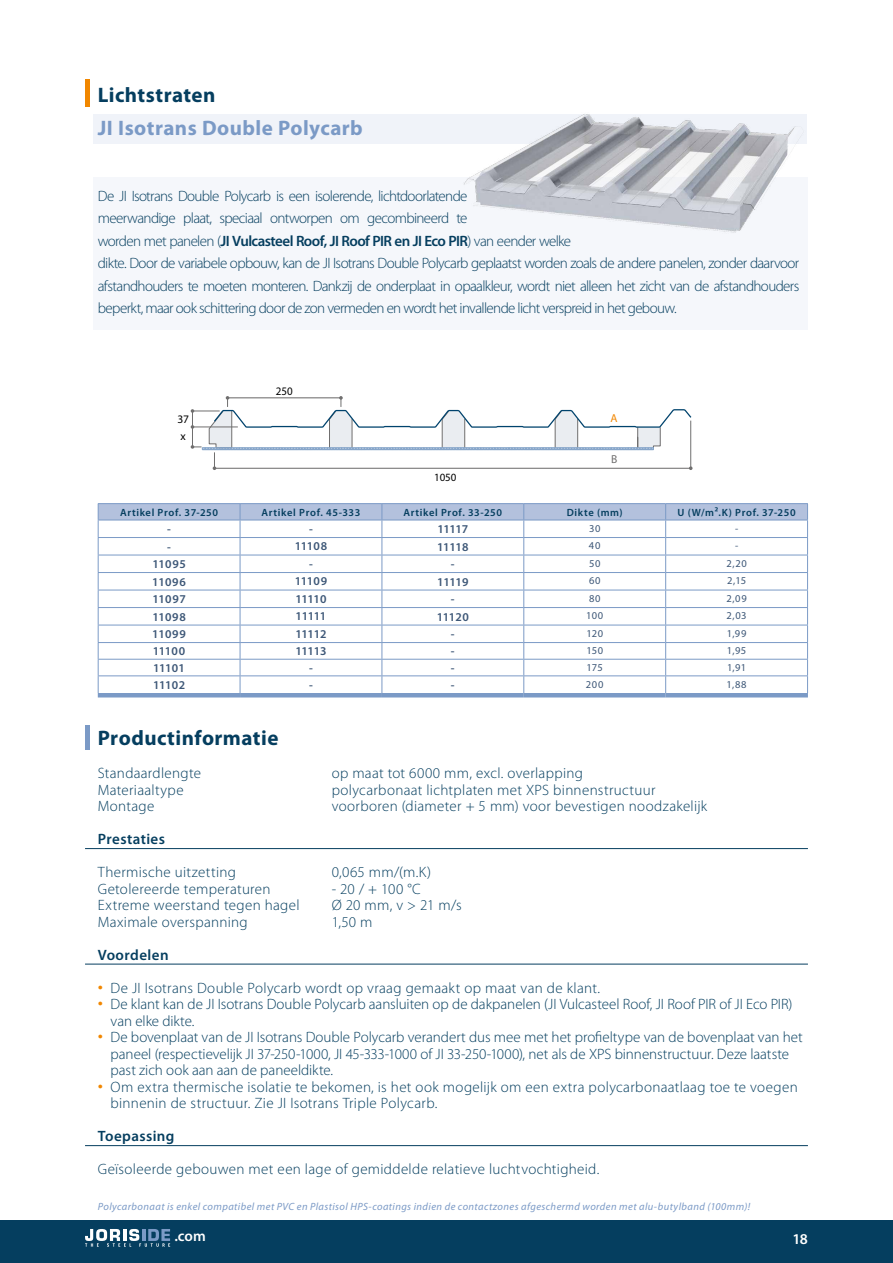
<style>
.page{position:relative;width:893px;height:1263px;background:#fff}
.page>*{position:absolute;margin:0;border:0;box-sizing:border-box;transform-origin:0 0}
.t1{font:700 21px "Myriad Pro";letter-spacing:.02em;color:#053e5f}
.t2{font:700 21px "Myriad Pro";letter-spacing:.02em;color:#7b9ac6}
.t3{font:300 15px/22.5px "Myriad Pro";letter-spacing:-.04em;color:#053e5f}
.t4{font:300 15px/16.5px "Myriad Pro";color:#053e5f}
.t5{font:300 15px "Myriad Pro";letter-spacing:.02em;color:#053e5f}
.t6{font:300 15px/16.5px "Myriad Pro";letter-spacing:.025em;color:#053e5f}
.t7{font:600 15px "Myriad Pro";letter-spacing:.025em;color:#053e5f}
.t8{font:600 15px "Myriad Pro";color:#fff}
.t9{font:600 12px "Myriad Pro";letter-spacing:-.03em;color:#3d5777}
.t10{font:11.55px/17.7px "Myriad Pro";color:#000}
.t11{font:11.55px "Myriad Pro";color:#000;scale:.95 1}
.t12{font:11.55px "Myriad Pro";color:#f18601}
.t13{font:11.55px "Myriad Pro";color:#706f6f}
.t14{font:11.1px "Myriad Pro";color:#000}
.t15{font:italic 10.5px "Myriad Pro";letter-spacing:.04em;color:#7b9ac6}
.t16{font:600 10.5px "Myriad Pro";letter-spacing:.06em;color:#053e5f}
.t17{font:10.5px "Myriad Pro";letter-spacing:.05em;color:#3d5777}
.s1{font-weight:600}
.s2{font-size:21px;color:#f18700}
</style>
<div class="page">
<hr style="left:85px;top:79px;width:4px;height:28px;background:#f18700">
<div style="left:94px;top:115px;width:713px;height:29px;background:#f0f3f9"></div>
<div style="left:94px;top:177px;width:714px;height:153px;background:#f5f7fb"></div>
<hr style="left:98px;top:693px;width:142px;height:4px;background:#7b9ac6">
<hr style="left:240px;top:693px;width:142px;height:4px;background:#7b9ac6">
<hr style="left:382px;top:693px;width:142px;height:4px;background:#7b9ac6">
<hr style="left:524px;top:693px;width:142px;height:4px;background:#7b9ac6">
<hr style="left:666px;top:693px;width:142px;height:4px;background:#7b9ac6">
<hr style="left:382px;top:503px;width:142px;height:1px;background:#7b9ac6">
<hr style="left:524px;top:503px;width:142px;height:1px;background:#7b9ac6">
<hr style="left:666px;top:503px;width:142px;height:1px;background:#7b9ac6">
<hr style="left:98px;top:503px;width:142px;height:1px;background:#7b9ac6">
<hr style="left:240px;top:503px;width:142px;height:1px;background:#7b9ac6">
<svg style="left:98px;top:504px;width:710px;height:189px"></svg>
<hr style="left:98px;top:520px;width:142px;height:1px;background:#7b9ac6">
<hr style="left:240px;top:520px;width:142px;height:1px;background:#7b9ac6">
<hr style="left:98px;top:537px;width:142px;height:1px;background:#7b9ac6">
<hr style="left:240px;top:537px;width:142px;height:1px;background:#7b9ac6">
<hr style="left:524px;top:537px;width:142px;height:1px;background:#7b9ac6">
<hr style="left:666px;top:537px;width:142px;height:1px;background:#7b9ac6">
<hr style="left:98px;top:555px;width:142px;height:1px;background:#7b9ac6">
<hr style="left:240px;top:555px;width:142px;height:1px;background:#7b9ac6">
<hr style="left:524px;top:555px;width:142px;height:1px;background:#7b9ac6">
<hr style="left:666px;top:555px;width:142px;height:1px;background:#7b9ac6">
<hr style="left:98px;top:572px;width:142px;height:1px;background:#7b9ac6">
<hr style="left:240px;top:572px;width:142px;height:1px;background:#7b9ac6">
<hr style="left:524px;top:572px;width:142px;height:1px;background:#7b9ac6">
<hr style="left:666px;top:572px;width:142px;height:1px;background:#7b9ac6">
<hr style="left:85px;top:725px;width:4px;height:24px;background:#7b9ac6">
<hr style="left:85px;top:848px;width:723px;height:1px;background:#053e5f">
<hr style="left:85px;top:964px;width:723px;height:1px;background:#053e5f">
<hr style="left:85px;top:1145px;width:723px;height:1px;background:#053e5f">
<svg style="left:191px;top:396px;width:502px;height:74px"></svg>
<img style="left:457px;top:114px;width:350px;height:119px">
<div style="left:0;top:1220px;width:893px;height:43px;background:#053e5f"></div>
<svg style="left:85px;top:1229px;width:85px;height:18px"></svg>
<h1 class="t1" style="left:98px;top:81px;width:119px">Lichtstraten</h1>
<h1 class="t2" style="left:98px;top:114px;width:266px">JI Isotrans Double Polycarb</h1>
<p class="t3" style="left:98px;top:184px;width:703px">De JI Isotrans Double Polycarb is een isolerende, lichtdoorlatende<br>meerwandige plaat, speciaal ontworpen om gecombineerd te<br>worden met panelen (<span class="s1">JI Vulcasteel Roof, JI Roof PIR en JI Eco PIR</span>) van eender welke<br>dikte. Door de variabele opbouw, kan de JI Isotrans Double Polycarb geplaatst worden zoals de andere panelen, zonder daarvoor afstandhouders te moeten monteren. Dankzij de onderplaat in opaalkleur, wordt niet alleen het zicht van de afstandhouders beperkt, maar ook schittering door de zon vermeden en wordt het invallende licht verspreid in het gebouw.</p>
<p class="t10" style="left:177px;top:410px;width:13px">37 x</p>
<p class="t11" style="left:276px;top:384px;width:19px">250</p>
<p class="t14" style="left:434px;top:470px;width:24px">1050</p>
<p class="t12" style="left:611px;top:411px;width:9px">A</p>
<p class="t13" style="left:611px;top:452px;width:8px">B</p>
<p class="t16" style="left:120px;top:505px;width:100px">Artikel Prof. 37-250</p>
<p class="t16" style="left:262px;top:505px;width:100px">Artikel Prof. 45-333</p>
<p class="t16" style="left:404px;top:505px;width:100px">Artikel Prof. 33-250</p>
<p class="t16" style="left:567px;top:505px;width:58px">Dikte (mm)</p>
<p class="t16" style="left:677px;top:505px;width:120px">U (W/m2.K) Prof. 37-250</p>
<p class="t9" style="left:167px;top:522px;width:5px">-</p>
<p class="t9" style="left:309px;top:521px;width:5px">-</p>
<p class="t9" style="left:437px;top:522px;width:32px">11117</p>
<p class="t17" style="left:589px;top:522px;width:13px">30</p>
<p class="t17" style="left:735px;top:522px;width:5px">-</p>
<p class="t9" style="left:167px;top:539px;width:5px">-</p>
<p class="t9" style="left:295px;top:539px;width:34px">11108</p>
<p class="t9" style="left:437px;top:539px;width:33px">11118</p>
<p class="t17" style="left:589px;top:539px;width:13px">40</p>
<p class="t17" style="left:735px;top:539px;width:5px">-</p>
<p class="t9" style="left:152px;top:557px;width:35px">11095</p>
<p class="t9" style="left:309px;top:556px;width:5px">-</p>
<p class="t9" style="left:451px;top:557px;width:5px">-</p>
<p class="t17" style="left:589px;top:557px;width:13px">50</p>
<p class="t17" style="left:726px;top:557px;width:22px">2,20</p>
<p class="t9" style="left:152px;top:574px;width:35px">11096</p>
<p class="t9" style="left:295px;top:574px;width:34px">11109</p>
<p class="t9" style="left:437px;top:574px;width:33px">11119</p>
<p class="t17" style="left:589px;top:574px;width:13px">60</p>
<p class="t17" style="left:727px;top:574px;width:20px">2,15</p>
<p class="t9" style="left:152px;top:592px;width:35px">11097</p>
<p class="t9" style="left:295px;top:591px;width:33px">11110</p>
<p class="t9" style="left:451px;top:592px;width:5px">-</p>
<p class="t17" style="left:589px;top:592px;width:13px">80</p>
<p class="t17" style="left:726px;top:592px;width:22px">2,09</p>
<p class="t9" style="left:152px;top:609px;width:35px">11098</p>
<p class="t9" style="left:296px;top:609px;width:32px">11111</p>
<p class="t9" style="left:437px;top:609px;width:34px">11120</p>
<p class="t17" style="left:586px;top:609px;width:19px">100</p>
<p class="t17" style="left:726px;top:609px;width:22px">2,03</p>
<p class="t9" style="left:152px;top:627px;width:35px">11099</p>
<p class="t9" style="left:295px;top:626px;width:33px">11112</p>
<p class="t9" style="left:451px;top:627px;width:5px">-</p>
<p class="t17" style="left:586px;top:627px;width:18px">120</p>
<p class="t17" style="left:727px;top:627px;width:21px">1,99</p>
<p class="t9" style="left:153px;top:644px;width:34px">11100</p>
<p class="t9" style="left:295px;top:644px;width:33px">11113</p>
<p class="t9" style="left:451px;top:644px;width:5px">-</p>
<p class="t17" style="left:586px;top:644px;width:18px">150</p>
<p class="t17" style="left:727px;top:644px;width:21px">1,95</p>
<p class="t9" style="left:153px;top:660px;width:33px">11101</p>
<p class="t9" style="left:309px;top:660px;width:5px">-</p>
<p class="t9" style="left:451px;top:660px;width:5px">-</p>
<p class="t17" style="left:587px;top:661px;width:18px">175</p>
<p class="t17" style="left:727px;top:661px;width:21px">1,91</p>
<p class="t9" style="left:153px;top:677px;width:34px">11102</p>
<p class="t9" style="left:309px;top:677px;width:5px">-</p>
<p class="t9" style="left:451px;top:677px;width:5px">-</p>
<p class="t17" style="left:586px;top:677px;width:19px">200</p>
<p class="t17" style="left:727px;top:677px;width:22px">1,88</p>
<h1 class="t1" style="left:98px;top:724px;width:182px">Productinformatie</h1>
<p class="t5" style="left:98px;top:764px;width:105px">Standaardlengte</p>
<p class="t5" style="left:332px;top:764px;width:253px">op maat tot 6000 mm, excl. overlapping</p>
<p class="t5" style="left:98px;top:781px;width:87px">Materiaaltype</p>
<p class="t5" style="left:332px;top:781px;width:325px">polycarbonaat lichtplaten met XPS binnenstructuur</p>
<p class="t6" style="left:98px;top:798px;width:58px">Montage</p>
<p class="t5" style="left:332px;top:797px;width:377px">voorboren (diameter + 5 mm) voor bevestigen noodzakelijk</p>
<p class="t7" style="left:98px;top:829px;width:69px">Prestaties</p>
<p class="t5" style="left:98px;top:863px;width:140px">Thermische uitzetting</p>
<p class="t4" style="left:332px;top:864px;width:101px">0,065 mm/(m.K)</p>
<p class="t5" style="left:98px;top:880px;width:174px">Getolereerde temperaturen</p>
<p class="t4" style="left:332px;top:880px;width:91px">- 20 / + 100 °C</p>
<p class="t6" style="left:98px;top:897px;width:203px">Extreme weerstand tegen hagel</p>
<p class="t4" style="left:332px;top:897px;width:132px">Ø 20 mm, v &gt; 21 m/s</p>
<p class="t5" style="left:98px;top:913px;width:151px">Maximale overspanning</p>
<p class="t4" style="left:332px;top:913px;width:42px">1,50 m</p>
<p class="t7" style="left:98px;top:945px;width:72px">Voordelen</p>
<p class="t6" style="left:98px;top:979px;width:504px"><span class="s2">•</span> De JI Isotrans Double Polycarb wordt op vraag gemaakt op maat van de klant.</p>
<p class="t4" style="left:111px;top:996px;width:683px;text-indent:-13px"><span class="s2">•</span> De klant kan de JI Isotrans Double Polycarb aansluiten op de dakpanelen (JI Vulcasteel Roof, JI Roof PIR of JI Eco PIR) van elke dikte.</p>
<p class="t4" style="left:111px;top:1029px;width:694px;text-indent:-13px"><span class="s2">•</span> De bovenplaat van de JI Isotrans Double Polycarb verandert dus mee met het profieltype van de bovenplaat van het paneel (respectievelijk JI 37-250-1000, JI 45-333-1000 of JI 33-250-1000), net als de XPS binnenstructuur. Deze laatste past zich ook aan aan de paneeldikte.</p>
<p class="t6" style="left:111px;top:1078px;width:689px;text-indent:-13px"><span class="s2">•</span> Om extra thermische isolatie te bekomen, is het ook mogelijk om een extra polycarbonaatlaag toe te voegen binnenin de structuur. Zie JI Isotrans Triple Polycarb.</p>
<p class="t7" style="left:98px;top:1126px;width:78px">Toepassing</p>
<p class="t5" style="left:98px;top:1160px;width:503px">Geïsoleerde gebouwen met een lage of gemiddelde relatieve luchtvochtigheid.</p>
<p class="t15" style="left:98px;top:1200px;width:654px">Polycarbonaat is enkel compatibel met PVC en Plastisol HPS-coatings indien de contactzones afgeschermd worden met alu-butylband (100mm)!</p>
<p class="t8" style="left:174px;top:1226px;width:33px">.com</p>
<p class="t8" style="left:792px;top:1229px;width:17px">18</p>
</div>
